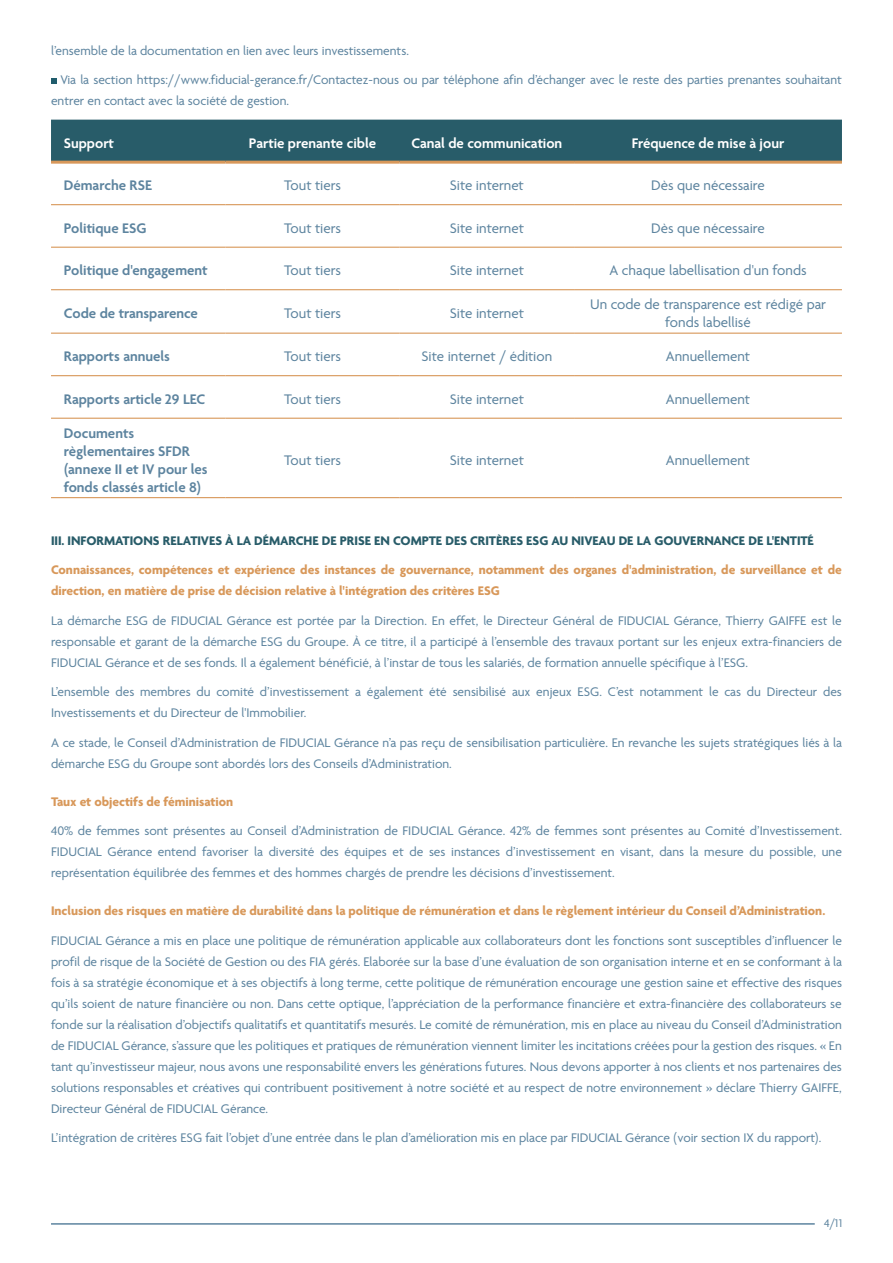
<style>
.page{position:relative;width:893px;height:1263px;background:#fff}
.page>*{position:absolute;margin:0;border:0;box-sizing:border-box;transform-origin:0 0}
.t1{font:15px/18px "Agenda One";color:#5d849f;text-align:center}
.t2{font:600 15px/18px "Agenda One";color:#5d849f}
.t3{font:600 15px "Agenda One";color:#fff}
.t4{font:13.5px/21px "Agenda One";color:#5d849f}
.t5{font:700 13.5px/21px "Agenda One";color:#d8985a}
.t6{font:700 13.5px "Agenda One";color:#285c69}
.t7{font:12px "Agenda One";color:#5d849f}
</style>
<div class="page">
<hr style="left:51px;top:1223px;width:764px;height:2px;background:#5d849f">
<svg style="left:51px;top:78px;width:5px;height:6px"></svg>
<div style="left:51px;top:120px;width:791px;height:41px;background:#285c69"></div>
<hr style="left:51px;top:247px;width:174px;height:1px;background:#d8985a">
<hr style="left:225px;top:247px;width:175px;height:1px;background:#d8985a">
<hr style="left:400px;top:247px;width:174px;height:1px;background:#d8985a">
<hr style="left:574px;top:247px;width:268px;height:1px;background:#d8985a">
<hr style="left:51px;top:289px;width:174px;height:1px;background:#d8985a">
<hr style="left:225px;top:289px;width:175px;height:1px;background:#d8985a">
<hr style="left:400px;top:289px;width:174px;height:1px;background:#d8985a">
<hr style="left:574px;top:289px;width:268px;height:1px;background:#d8985a">
<hr style="left:51px;top:333px;width:174px;height:1px;background:#d8985a">
<hr style="left:225px;top:333px;width:175px;height:1px;background:#d8985a">
<hr style="left:400px;top:333px;width:174px;height:1px;background:#d8985a">
<hr style="left:574px;top:333px;width:268px;height:1px;background:#d8985a">
<hr style="left:51px;top:375px;width:174px;height:1px;background:#d8985a">
<hr style="left:225px;top:375px;width:175px;height:1px;background:#d8985a">
<hr style="left:400px;top:375px;width:174px;height:1px;background:#d8985a">
<hr style="left:574px;top:375px;width:268px;height:1px;background:#d8985a">
<hr style="left:51px;top:418px;width:174px;height:1px;background:#d8985a">
<hr style="left:225px;top:418px;width:175px;height:1px;background:#d8985a">
<hr style="left:400px;top:418px;width:174px;height:1px;background:#d8985a">
<hr style="left:574px;top:418px;width:268px;height:1px;background:#d8985a">
<hr style="left:51px;top:497px;width:174px;height:1px;background:#d8985a">
<hr style="left:225px;top:497px;width:175px;height:1px;background:#d8985a">
<hr style="left:400px;top:497px;width:174px;height:1px;background:#d8985a">
<hr style="left:574px;top:497px;width:268px;height:1px;background:#d8985a">
<hr style="left:51px;top:204px;width:174px;height:1px;background:#d8985a">
<hr style="left:225px;top:204px;width:175px;height:1px;background:#d8985a">
<hr style="left:400px;top:204px;width:174px;height:1px;background:#d8985a">
<hr style="left:574px;top:204px;width:268px;height:1px;background:#d8985a">
<hr style="left:51px;top:161px;width:174px;height:3px;background:#d8985a">
<hr style="left:225px;top:161px;width:175px;height:3px;background:#d8985a">
<hr style="left:400px;top:161px;width:174px;height:3px;background:#d8985a">
<hr style="left:574px;top:161px;width:268px;height:3px;background:#d8985a">
<p class="t4" style="left:60px;top:36px;width:783px;line-height:29.5px;text-indent:-9px">l’ensemble de la documentation en lien avec leurs investissements.<br>Via la section https://www.fiducial-gerance.fr/Contactez-nous ou par téléphone afin d’échanger avec le reste des parties prenantes souhaitant</p>
<p class="t4" style="left:51px;top:90px;width:240px">entrer en contact avec la société de gestion.</p>
<p class="t3" style="left:64px;top:135px;width:52px">Support</p>
<p class="t3" style="left:249px;top:135px;width:129px">Partie prenante cible</p>
<p class="t3" style="left:411px;top:135px;width:152px">Canal de communication</p>
<p class="t3" style="left:632px;top:135px;width:154px">Fréquence de mise à jour</p>
<p class="t2" style="left:64px;top:176px;width:90px">Démarche RSE</p>
<p class="t1" style="left:284px;top:177px;width:58px">Tout tiers</p>
<p class="t1" style="left:450px;top:177px;width:76px">Site internet</p>
<p class="t1" style="left:651px;top:177px;width:115px">Dès que nécessaire</p>
<p class="t2" style="left:64px;top:219px;width:84px">Politique ESG</p>
<p class="t1" style="left:284px;top:219px;width:58px">Tout tiers</p>
<p class="t1" style="left:450px;top:219px;width:76px">Site internet</p>
<p class="t1" style="left:651px;top:219px;width:115px">Dès que nécessaire</p>
<p class="t2" style="left:64px;top:261px;width:146px">Politique d'engagement</p>
<p class="t1" style="left:284px;top:262px;width:58px">Tout tiers</p>
<p class="t1" style="left:450px;top:262px;width:76px">Site internet</p>
<p class="t1" style="left:609px;top:262px;width:199px">A chaque labellisation d'un fonds</p>
<p class="t2" style="left:64px;top:304px;width:136px">Code de transparence</p>
<p class="t1" style="left:284px;top:305px;width:58px">Tout tiers</p>
<p class="t1" style="left:450px;top:305px;width:76px">Site internet</p>
<p class="t1" style="left:590px;top:296px;width:237px">Un code de transparence est rédigé par fonds labellisé</p>
<p class="t2" style="left:64px;top:347px;width:108px">Rapports annuels</p>
<p class="t1" style="left:284px;top:348px;width:58px">Tout tiers</p>
<p class="t1" style="left:422px;top:348px;width:132px">Site internet / édition</p>
<p class="t1" style="left:666px;top:348px;width:86px">Annuellement</p>
<p class="t2" style="left:64px;top:390px;width:143px">Rapports article 29 LEC</p>
<p class="t1" style="left:284px;top:390px;width:58px">Tout tiers</p>
<p class="t1" style="left:450px;top:390px;width:76px">Site internet</p>
<p class="t1" style="left:666px;top:390px;width:86px">Annuellement</p>
<p class="t2" style="left:64px;top:424px;width:145px">Documents règlementaires SFDR (annexe II et IV pour les fonds classés article 8)</p>
<p class="t1" style="left:284px;top:451px;width:58px">Tout tiers</p>
<p class="t1" style="left:450px;top:451px;width:76px">Site internet</p>
<p class="t1" style="left:666px;top:451px;width:86px">Annuellement</p>
<p class="t6" style="left:51px;top:533px;width:764px">III. INFORMATIONS RELATIVES À LA DÉMARCHE DE PRISE EN COMPTE DES CRITÈRES ESG AU NIVEAU DE LA GOUVERNANCE DE L'ENTITÉ</p>
<p class="t5" style="left:51px;top:559px;width:792px">Connaissances, compétences et expérience des instances de gouvernance, notamment des organes d'administration, de surveillance et de direction, en matière de prise de décision relative à l'intégration des critères ESG</p>
<p class="t4" style="left:51px;top:610px;width:792px;text-align:justify">La démarche ESG de FIDUCIAL Gérance est portée par la Direction. En effet, le Directeur Général de FIDUCIAL Gérance, Thierry GAIFFE est le responsable et garant de la démarche ESG du Groupe. À ce titre, il a participé à l’ensemble des travaux portant sur les enjeux extra-financiers de FIDUCIAL Gérance et de ses fonds. Il a également bénéficié, à l’instar de tous les salariés, de formation annuelle spécifique à l’ESG.</p>
<p class="t4" style="left:51px;top:682px;width:792px">L’ensemble des membres du comité d’investissement a également été sensibilisé aux enjeux ESG. C’est notamment le cas du Directeur des<br>Investissements et du Directeur de l'Immobilier.</p>
<p class="t4" style="left:51px;top:732px;width:792px">A ce stade, le Conseil d’Administration de FIDUCIAL Gérance n’a pas reçu de sensibilisation particulière. En revanche les sujets stratégiques liés à la démarche ESG du Groupe sont abordés lors des Conseils d’Administration.</p>
<p class="t5" style="left:51px;top:791px;width:184px">Taux et objectifs de féminisation</p>
<p class="t4" style="left:51px;top:821px;width:792px;text-align:justify">40% de femmes sont présentes au Conseil d’Administration de FIDUCIAL Gérance. 42% de femmes sont présentes au Comité d’Investissement.<br>FIDUCIAL Gérance entend favoriser la diversité des équipes et de ses instances d’investissement en visant, dans la mesure du possible, une représentation équilibrée des femmes et des hommes chargés de prendre les décisions d’investissement.</p>
<p class="t5" style="left:51px;top:900px;width:776px">Inclusion des risques en matière de durabilité dans la politique de rémunération et dans le règlement intérieur du Conseil d’Administration.</p>
<p class="t4" style="left:51px;top:930px;width:793px;text-align:justify">FIDUCIAL Gérance a mis en place une politique de rémunération applicable aux collaborateurs dont les fonctions sont susceptibles d’influencer le profil de risque de la Société de Gestion ou des FIA gérés. Elaborée sur la base d’une évaluation de son organisation interne et en se conformant à la fois à sa stratégie économique et à ses objectifs à long terme, cette politique de rémunération encourage une gestion saine et effective des risques qu’ils soient de nature financière ou non. Dans cette optique, l’appréciation de la performance financière et extra-financière des collaborateurs se fonde sur la réalisation d’objectifs qualitatifs et quantitatifs mesurés. Le comité de rémunération, mis en place au niveau du Conseil d’Administration de FIDUCIAL Gérance, s’assure que les politiques et pratiques de rémunération viennent limiter les incitations créées pour la gestion des risques. « En tant qu’investisseur majeur, nous avons une responsabilité envers les générations futures. Nous devons apporter à nos clients et nos partenaires des solutions responsables et créatives qui contribuent positivement à notre société et au respect de notre environnement » déclare Thierry GAIFFE, Directeur Général de FIDUCIAL Gérance.</p>
<p class="t4" style="left:51px;top:1128px;width:772px">L’intégration de critères ESG fait l’objet d’une entrée dans le plan d’amélioration mis en place par FIDUCIAL Gérance (voir section IX du rapport).</p>
<p class="t7" style="left:824px;top:1217px;width:20px">4/11</p>
</div>
